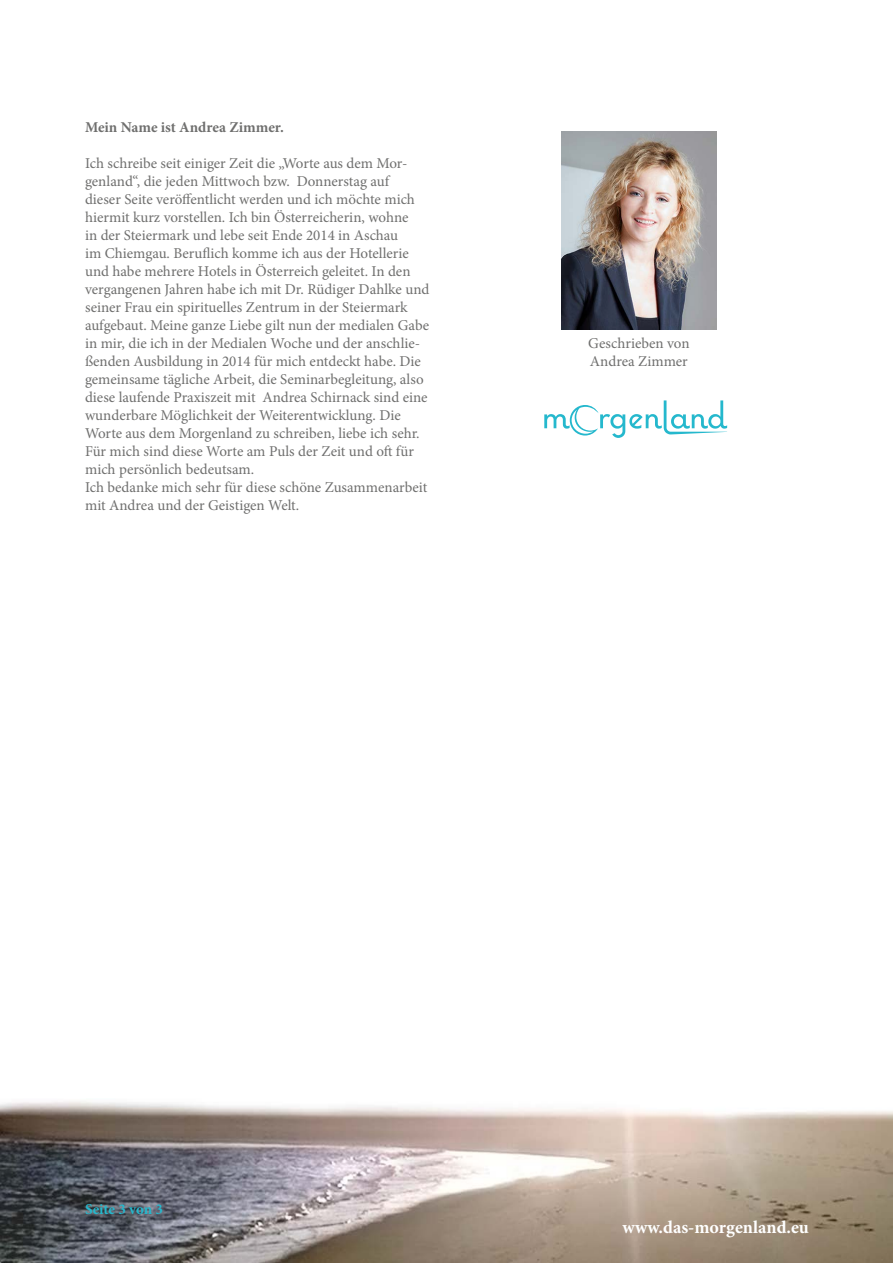
<style>
.page{position:relative;width:893px;height:1263px;background:#fff}
.page>*{position:absolute;margin:0;border:0;box-sizing:border-box;transform-origin:0 0}
.t1{font:700 18px "Minion Pro";color:#fff}
.t2{font:15px/18px "Minion Pro";color:#6f6f6e}
.t3{font:700 15px "Minion Pro";color:#6f6f6e}
</style>
<div class="page">
<img style="left:0;top:1101px;width:893px;height:162px">
<img style="left:561px;top:132px;width:155px;height:198px">
<svg style="left:544px;top:400px;width:183px;height:38px"></svg>
<p class="t3" style="left:85px;top:116px;width:200px">Mein Name ist Andrea Zimmer.</p>
<p class="t2" style="left:85px;top:154px;width:346px">Ich schreibe seit einiger Zeit die „Worte aus dem Mor&shy;genland“, die jeden Mittwoch bzw. Donnerstag auf<br>dieser Seite veröffentlicht werden und ich möchte mich hiermit kurz vorstellen. Ich bin Österreicherin, wohne<br>in der Steiermark und lebe seit Ende 2014 in Aschau<br>im Chiemgau. Beruflich komme ich aus der Hotellerie und habe mehrere Hotels in Österreich geleitet. In den vergangenen Jahren habe ich mit Dr. Rüdiger Dahlke und seiner Frau ein spirituelles Zentrum in der Steiermark aufgebaut. Meine ganze Liebe gilt nun der medialen Gabe in mir, die ich in der Medialen Woche und der anschlie&shy;ßenden Ausbildung in 2014 für mich entdeckt habe. Die gemeinsame tägliche Arbeit, die Seminarbegleitung, also diese laufende Praxiszeit mit Andrea Schirnack sind eine wunderbare Möglichkeit der Weiterentwicklung. Die Worte aus dem Morgenland zu schreiben, liebe ich sehr.<br>Für mich sind diese Worte am Puls der Zeit und oft für mich persönlich bedeutsam.<br>Ich bedanke mich sehr für diese schöne Zusammenarbeit mit Andrea und der Geistigen Welt.</p>
<p class="t2" style="left:588px;top:334px;width:103px">Geschrieben von<br>Andrea Zimmer</p>
<p class="t1" style="left:623px;top:1215px;width:188px">www.das-morgenland.eu</p>
</div>
